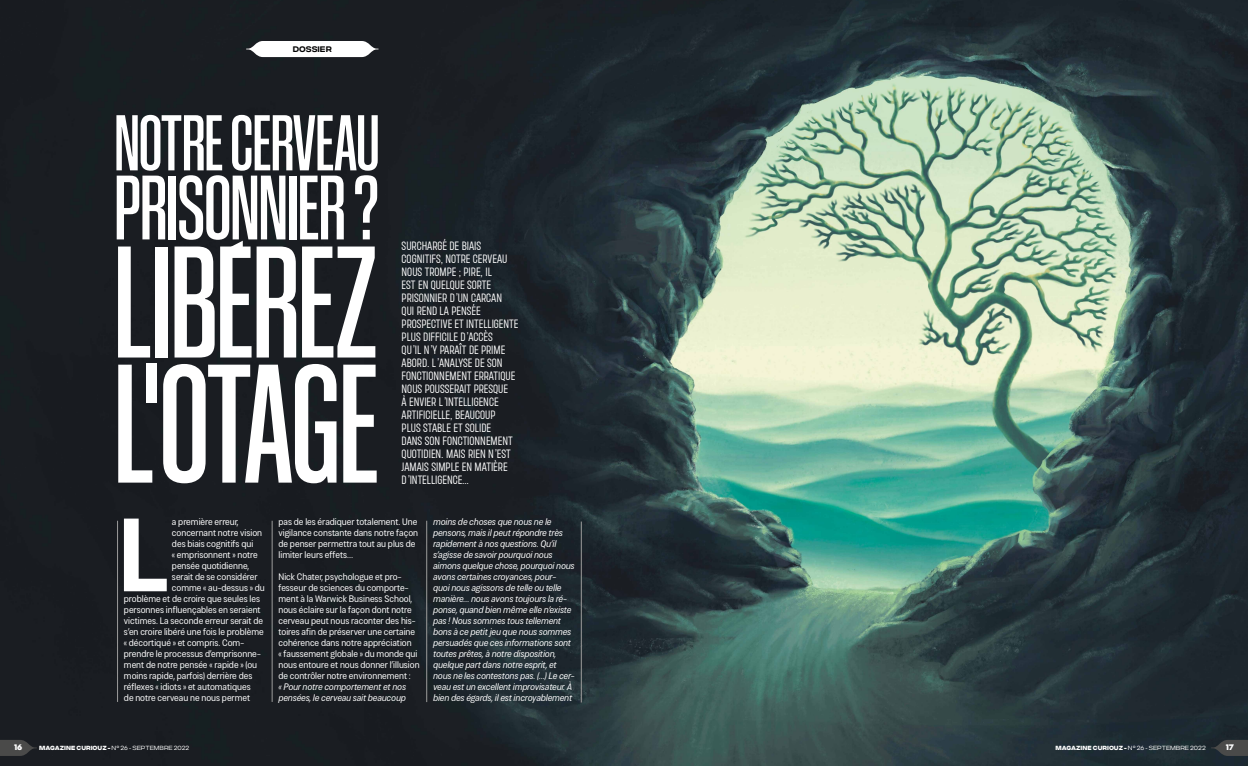
<style>
.page{position:relative;width:1248px;height:766px;background:#fff}
.page>*{position:absolute;margin:0;border:0;box-sizing:border-box;transform-origin:0 0}
.t1{font:177.5px "Coolvetica Compressed Rg";letter-spacing:-.01em;color:#fff}
.t2{font:167px "Coolvetica Compressed Rg";color:#fff}
.t3{font:700 98.8px "Cosima Core";color:#fff}
.t4{font:96px "Coolvetica Compressed Rg";color:#fff}
.t5{font:83px "Coolvetica Compressed Rg";color:#fff}
.t6{font:300 13px/13px "Roundkey";color:#fff}
.t7{font:300 9px/11px "Cosima Core";color:#fff}
.t8{font:italic 300 9px/11px "Cosima Core";color:#fff}
.t9{font:700 8.1px "Criteria CF";color:#000}
.t10{font:8px "Criteria CF Super";color:#fff}
.t11{font:300 6px "Criteria CF";color:#fff}
.s1{font-family:"Criteria CF Super";font-weight:400}
</style>
<div class="page">
<img style="left:0;top:0;width:1247px;height:765px">
<svg style="left:1210px;top:739px;width:37px;height:16px"></svg>
<svg style="left:0;top:739px;width:37px;height:16px"></svg>
<svg style="left:246px;top:41px;width:132px;height:16px"></svg>
<hr style="left:272px;top:520px;width:1px;height:181px;background:#9d9d9c">
<hr style="left:117px;top:520px;width:1px;height:181px;background:#9d9d9c">
<hr style="left:426px;top:520px;width:1px;height:182px;background:#9d9d9c">
<hr style="left:581px;top:521px;width:1px;height:181px;background:#9d9d9c">
<svg style="left:226px;top:241px;width:17px;height:10px"></svg>
<p class="t9" style="left:293px;top:42px;width:40px">DOSSIER</p>
<h3 class="t5" style="left:115px;top:95px;width:266px">NOTRE CERVEAU</h3>
<h3 class="t4" style="left:115px;top:152px;width:265px">PRISONNIER ?</h3>
<h2 class="t2" style="left:115px;top:206px;width:264px">LIBEREZ</h2>
<h1 class="t1" style="left:115px;top:322px;width:265px">L'OTAGE</h1>
<p class="t6" style="left:401px;top:238px;width:118px">SURCHARGÉ DE BIAIS<br>COGNITIFS, NOTRE CERVEAU<br>NOUS TROMPE ; PIRE, IL<br>EST EN QUELQUE SORTE<br>PRISONNIER D’UN CARCAN<br>QUI REND LA PENSÉE<br>PROSPECTIVE ET INTELLIGENTE<br>PLUS DIFFICILE D’ACCÈS<br>QU’IL N’Y PARAÎT DE PRIME<br>ABORD. L’ANALYSE DE SON<br>FONCTIONNEMENT ERRATIQUE<br>NOUS POUSSERAIT PRESQUE<br>À ENVIER L’INTELLIGENCE<br>ARTIFICIELLE, BEAUCOUP<br>PLUS STABLE ET SOLIDE<br>DANS SON FONCTIONNEMENT<br>QUOTIDIEN. MAIS RIEN N’EST<br>JAMAIS SIMPLE EN MATIÈRE<br>D’INTELLIGENCE…</p>
<h3 class="t3" style="left:118px;top:486px;width:56px">L</h3>
<p class="t7" style="left:172px;top:516px;width:68px">a première erreur,</p>
<p class="t7" style="left:172px;top:527px;width:92px">concernant notre vision</p>
<p class="t7" style="left:172px;top:538px;width:83px">des biais cognitifs qui</p>
<p class="t7" style="left:172px;top:549px;width:87px">« emprisonnent » notre</p>
<p class="t7" style="left:172px;top:560px;width:79px">pensée quotidienne,</p>
<p class="t7" style="left:172px;top:571px;width:87px">serait de se considérer</p>
<p class="t7" style="left:172px;top:582px;width:94px">comme « au-dessus » du</p>
<p class="t7" style="left:124px;top:593px;width:137px">problème et de croire que seules les</p>
<p class="t7" style="left:124px;top:604px;width:138px">personnes influençables en seraient</p>
<p class="t7" style="left:124px;top:615px;width:141px">victimes. La seconde erreur serait de</p>
<p class="t7" style="left:124px;top:626px;width:141px">s’en croire libéré une fois le problème</p>
<p class="t7" style="left:124px;top:637px;width:122px">« décortiqué » et compris. Com-</p>
<p class="t7" style="left:124px;top:648px;width:138px">prendre le processus d’emprisonne-</p>
<p class="t7" style="left:124px;top:659px;width:135px">ment de notre pensée « rapide » (ou</p>
<p class="t7" style="left:124px;top:670px;width:130px">moins rapide, parfois) derrière des</p>
<p class="t7" style="left:124px;top:681px;width:128px">réflexes « idiots » et automatiques</p>
<p class="t7" style="left:124px;top:692px;width:128px">de notre cerveau ne nous permet</p>
<p class="t7" style="left:278px;top:516px;width:141px">pas de les éradiquer totalement. Une vigilance constante dans notre façon de penser permettra tout au plus de limiter leurs effets…</p>
<p class="t7" style="left:278px;top:571px;width:143px">Nick Chater, psychologue et pro&shy;fesseur de sciences du comporte&shy;ment à la Warwick Business School, nous éclaire sur la façon dont notre cerveau peut nous raconter des his&shy;toires afin de préserver une certaine cohérence dans notre appréciation<br>« faussement globale » du monde qui nous entoure et nous donner l’illusion de contrôler notre environnement :</p>
<p class="t8" style="left:278px;top:681px;width:129px">« Pour notre comportement et nos pensées, le cerveau sait beaucoup</p>
<p class="t8" style="left:433px;top:516px;width:143px">moins de choses que nous ne le pensons, mais il peut répondre très rapidement à nos questions. Qu’il s’agisse de savoir pourquoi nous aimons quelque chose, pourquoi nous avons certaines croyances, pour&shy;quoi nous agissons de telle ou telle manière… nous avons toujours la ré&shy;ponse, quand bien même elle n’existe pas ! Nous sommes tous tellement bons à ce petit jeu que nous sommes persuadés que ces informations sont toutes prêtes, à notre disposition, quelque part dans notre esprit, et nous ne les contestons pas. (…) Le cer&shy;veau est un excellent improvisateur. À bien des égards, il est incroyablement</p>
<p class="t10" style="left:14px;top:740px;width:10px">16</p>
<p class="t11" style="left:39px;top:743px;width:152px"><span class="s1">MAGAZINE CURIOUZ -</span> N° 26 - SEPTEMBRE 2022</p>
<p class="t11" style="left:1055px;top:743px;width:152px"><span class="s1">MAGAZINE CURIOUZ -</span> N° 26 - SEPTEMBRE 2022</p>
<p class="t10" style="left:1225px;top:740px;width:10px">17</p>
</div>
